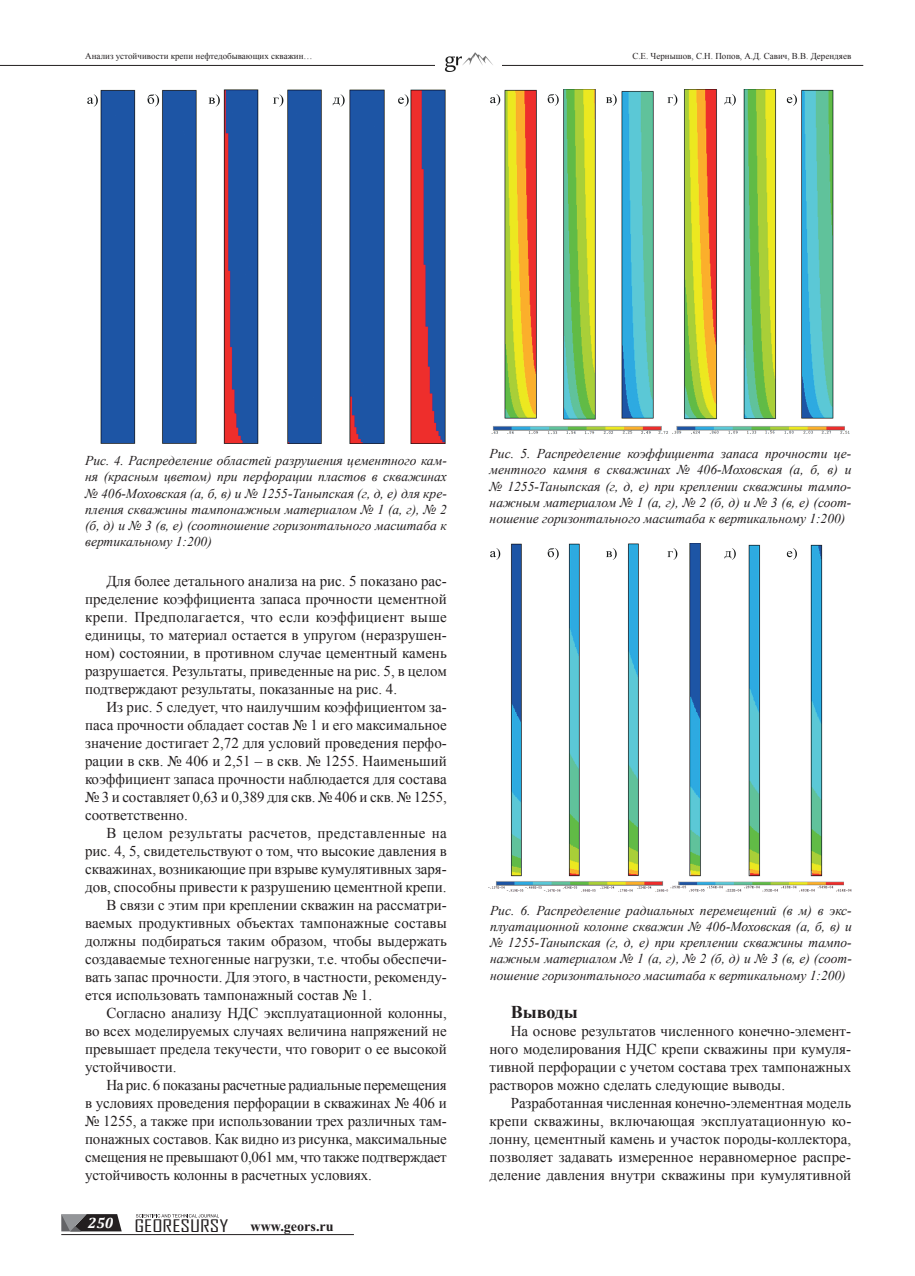
<style>
.page{position:relative;width:915px;height:1276px;background:#fff}
.page>*{position:absolute;margin:0;border:0;box-sizing:border-box;transform-origin:0 0}
.t1{font:700 18px "Times New Roman";color:#231f20}
.t2{font:16.65px "Agency FB Cyrillic";color:#231f20;scale:1.37 1}
.t3{font:15px/18px "Times New Roman";color:#231f20;text-align:justify}
.t4{font:15px "Times New Roman";letter-spacing:-.02em;color:#231f20}
.t5{font:15px "Times New Roman";letter-spacing:.025em;color:#231f20}
.t6{font:italic 700 15px "Cambria";color:#fff}
.t7{font:700 14.1px "Times New Roman";color:#231f20}
.t8{font:italic 13.5px/16.2px "Times New Roman";color:#231f20;text-align:justify}
.t9{font:9px "Times New Roman";color:#231f20}
</style>
<div class="page">
<hr style="left:61px;top:1234px;width:293px;height:1px;background:#231f20">
<svg style="left:136px;top:1214px;width:82px;height:3px"></svg>
<svg style="left:61px;top:1214px;width:61px;height:17px"></svg>
<hr style="left:0;top:65px;width:863px;height:1px;background:#231f20">
<img style="left:435px;top:52px;width:66px;height:20px">
<img style="left:87px;top:89px;width:359px;height:354px">
<img style="left:490px;top:89px;width:360px;height:345px">
<img style="left:488px;top:544px;width:363px;height:347px">
<p class="t9" style="left:85px;top:50px;width:229px">Анализ устойчивости крепи нефтедобывающих скважин…</p>
<p class="t9" style="left:632px;top:50px;width:220px">С.Е. Чернышов, С.Н. Попов, А.Д. Савич, В.В. Дерендяев</p>
<p class="t8" style="left:85px;top:452px;width:363px">Рис. 4. Распределение областей разрушения цементного кам&shy;ня (красным цветом) при перфорации пластов в скважинах № 406-Моховская (а, б, в) и № 1255-Таныпская (г, д, е) для кре&shy;пления скважины тампонажным материалом № 1 (а, г), № 2 (б, д) и № 3 (в, е) (соотношение горизонтального масштаба к вертикальному 1:200)</p>
<p class="t8" style="left:489px;top:445px;width:363px">Рис. 5. Распределение коэффициента запаса прочности це&shy;ментного камня в скважинах № 406-Моховская (а, б, в) и № 1255-Таныпская (г, д, е) при креплении скважины тампо&shy;нажным материалом № 1 (а, г), № 2 (б, д) и № 3 (в, е) (соот&shy;ношение горизонтального масштаба к вертикальному 1:200)</p>
<p class="t3" style="left:85px;top:571px;width:363px;text-indent:21px">Для более детального анализа на рис. 5 показано рас&shy;пределение коэффициента запаса прочности цементной крепи. Предполагается, что если коэффициент выше единицы, то материал остается в упругом (неразрушен&shy;ном) состоянии, в противном случае цементный камень разрушается. Результаты, приведенные на рис. 5, в целом подтверждают результаты, показанные на рис. 4.</p>
<p class="t3" style="left:85px;top:697px;width:363px;text-indent:21px">Из рис. 5 следует, что наилучшим коэффициентом за&shy;паса прочности обладает состав № 1 и его максимальное значение достигает 2,72 для условий проведения перфо&shy;рации в скв. № 406 и 2,51 – в скв. № 1255. Наименьший коэффициент запаса прочности наблюдается для состава № 3 и составляет 0,63 и 0,389 для скв. № 406 и скв. № 1255, соответственно.</p>
<p class="t5" style="left:106px;top:822px;width:342px">В целом результаты расчетов, представленные на</p>
<p class="t3" style="left:85px;top:841px;width:363px">рис. 4, 5, свидетельствуют о том, что высокие давления в</p>
<p class="t3" style="left:85px;top:859px;width:363px">скважинах, возникающие при взрыве кумулятивных заря-</p>
<p class="t3" style="left:85px;top:877px;width:363px">дов, способны привести к разрушению цементной крепи.</p>
<p class="t3" style="left:106px;top:895px;width:342px">В связи с этим при креплении скважин на рассматри-</p>
<p class="t3" style="left:85px;top:913px;width:363px">ваемых продуктивных объектах тампонажные составы</p>
<p class="t3" style="left:85px;top:931px;width:363px">должны подбираться таким образом, чтобы выдержать</p>
<p class="t3" style="left:85px;top:949px;width:363px">создаваемые техногенные нагрузки, т.е. чтобы обеспечи-</p>
<p class="t3" style="left:85px;top:967px;width:363px">вать запас прочности. Для этого, в частности, рекоменду-</p>
<p class="t3" style="left:85px;top:985px;width:288px">ется использовать тампонажный состав № 1.</p>
<p class="t3" style="left:106px;top:1003px;width:342px">Согласно анализу НДС эксплуатационной колонны,</p>
<p class="t3" style="left:85px;top:1021px;width:363px">во всех моделируемых случаях величина напряжений не</p>
<p class="t3" style="left:85px;top:1039px;width:363px">превышает предела текучести, что говорит о ее высокой</p>
<p class="t3" style="left:85px;top:1057px;width:93px">устойчивости.</p>
<p class="t4" style="left:106px;top:1074px;width:342px">На рис. 6 показаны расчетные радиальные перемещения</p>
<p class="t3" style="left:85px;top:1093px;width:363px">в условиях проведения перфорации в скважинах № 406 и</p>
<p class="t3" style="left:85px;top:1111px;width:363px">№ 1255, а также при использовании трех различных там-</p>
<p class="t3" style="left:85px;top:1129px;width:363px">понажных составов. Как видно из рисунка, максимальные</p>
<p class="t4" style="left:85px;top:1146px;width:363px">смещения не превышают 0,061 мм, что также подтверждает</p>
<p class="t3" style="left:85px;top:1165px;width:288px">устойчивость колонны в расчетных условиях.</p>
<p class="t6" style="left:88px;top:1212px;width:27px">250</p>
<p class="t2" style="left:134px;top:1215px;width:70px">GEORESURSY</p>
<p class="t7" style="left:250px;top:1217px;width:85px">www.geors.ru</p>
<p class="t8" style="left:490px;top:902px;width:363px">Рис. 6. Распределение радиальных перемещений (в м) в экс&shy;плуатационной колонне скважин № 406-Моховская (а, б, в) и № 1255-Таныпская (г, д, е) при креплении скважины тампо&shy;нажным материалом № 1 (а, г), № 2 (б, д) и № 3 (в, е) (соот&shy;ношение горизонтального масштаба к вертикальному 1:200)</p>
<p class="t1" style="left:510px;top:999px;width:69px">Выводы</p>
<p class="t3" style="left:489px;top:1022px;width:363px;text-indent:21px">На основе результатов численного конечно-элемент&shy;ного моделирования НДС крепи скважины при кумуля&shy;тивной перфорации с учетом состава трех тампонажных растворов можно сделать следующие выводы.</p>
<p class="t3" style="left:489px;top:1094px;width:363px;text-indent:21px">Разработанная численная конечно-элементная модель крепи скважины, включающая эксплуатационную ко&shy;лонну, цементный камень и участок породы-коллектора, позволяет задавать измеренное неравномерное распре&shy;деление давления внутри скважины при кумулятивной</p>
</div>
